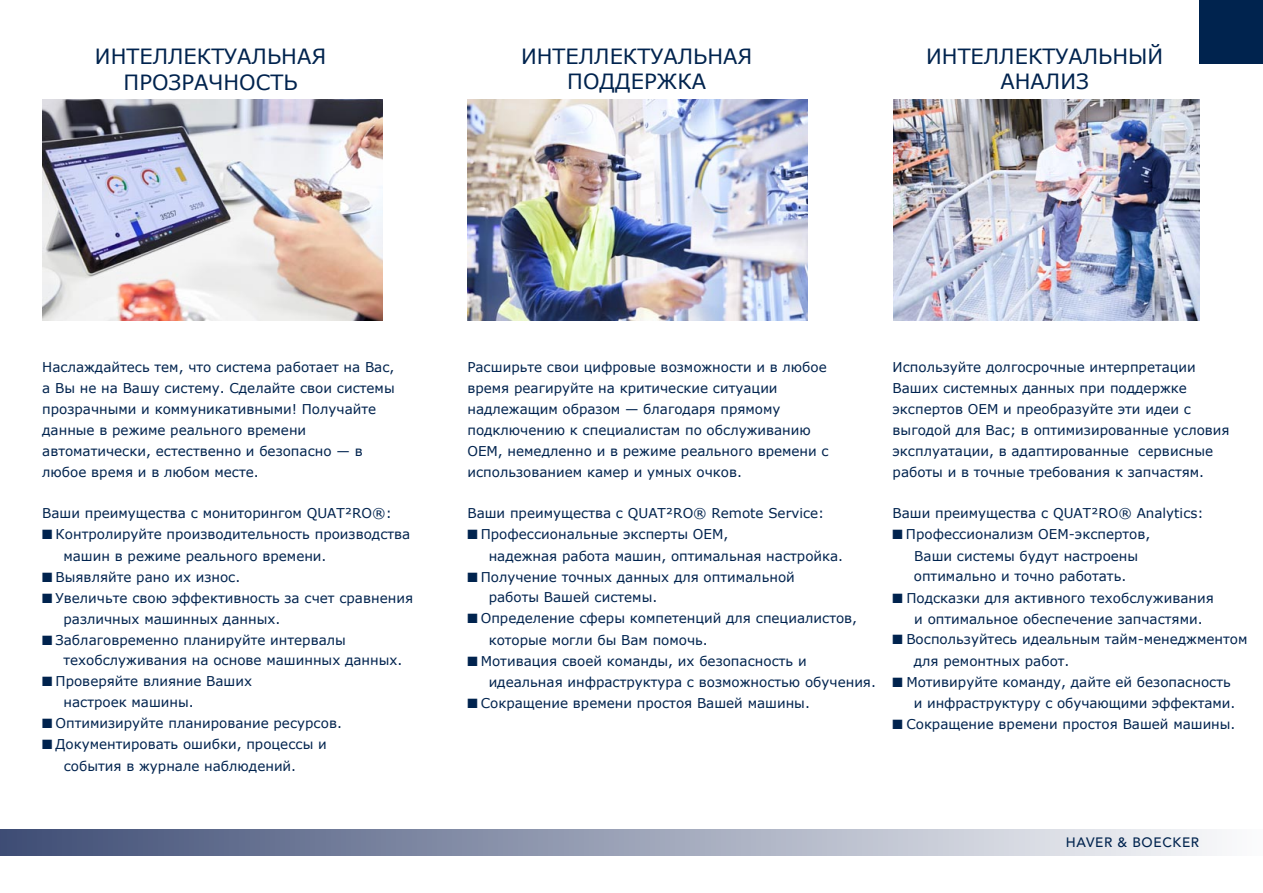
<style>
.page{position:relative;width:1263px;height:893px;background:#fff}
.page>*{position:absolute;margin:0;border:0;box-sizing:border-box;transform-origin:0 0}
.t1{font:21px/25.2px "Verdana";color:#00234e;text-align:center}
.t2{font:13.5px/21px "Verdana";color:#00234e}
.t3{font:500 13.5px "Avenir LT Std";letter-spacing:.05em;color:#00234e}
</style>
<div class="page">
<div style="left:1199px;top:0;width:64px;height:64px;background:#00234e"></div>
<div style="left:0;top:829px;width:1263px;height:27px;background:linear-gradient(to right,#3e4d75,#fcfcfd)"></div>
<img style="left:43px;top:99px;width:340px;height:221px">
<img style="left:468px;top:99px;width:340px;height:221px">
<img style="left:893px;top:99px;width:306px;height:221px">
<p class="t1" style="left:95px;top:44px;width:233px">ИНТЕЛЛЕКТУАЛЬНАЯ<br>ПРОЗРАЧНОСТЬ</p>
<p class="t1" style="left:521px;top:43px;width:233px">ИНТЕЛЛЕКТУАЛЬНАЯ<br>ПОДДЕРЖКА</p>
<p class="t1" style="left:926px;top:43px;width:239px">ИНТЕЛЛЕКТУАЛЬНЫЙ<br>АНАЛИЗ</p>
<p class="t2" style="left:42px;top:356px;width:354px">Наслаждайтесь тем, что система работает на Вас, а Вы не на Вашу систему. Сделайте свои системы прозрачными и коммуникативными! Получайте данные в режиме реального времени автоматически, естественно и безопасно — в любое время и в любом месте.</p>
<p class="t2" style="left:42px;top:502px;width:351px">Ваши преимущества с мониторингом QUAT²RO®:</p>
<p class="t2" style="left:42px;top:523px;width:370px">■ Контролируйте производительность производства</p>
<p class="t2" style="left:63px;top:545px;width:265px">машин в режиме реального времени.</p>
<p class="t2" style="left:42px;top:566px;width:200px">■ Выявляйте рано их износ.</p>
<p class="t2" style="left:42px;top:587px;width:372px">■ Увеличьте свою эффективность за счет сравнения</p>
<p class="t2" style="left:63px;top:608px;width:218px">различных машинных данных.</p>
<p class="t2" style="left:42px;top:629px;width:305px">■ Заблаговременно планируйте интервалы</p>
<p class="t2" style="left:63px;top:650px;width:340px">техобслуживания на основе машинных данных.</p>
<p class="t2" style="left:42px;top:671px;width:211px">■ Проверяйте влияние Ваших</p>
<p class="t2" style="left:63px;top:692px;width:132px">настроек машины.</p>
<p class="t2" style="left:42px;top:713px;width:301px">■ Оптимизируйте планирование ресурсов.</p>
<p class="t2" style="left:64px;top:733px;width:265px;line-height:21.9px;text-indent:-22px">■ Документировать ошибки, процессы и события в журнале наблюдений.</p>
<p class="t2" style="left:467px;top:356px;width:363px">Расширьте свои цифровые возможности и в любое время реагируйте на критические ситуации надлежащим образом — благодаря прямому подключению к специалистам по обслуживанию OEM, немедленно и в режиме реального времени с использованием камер и умных очков.</p>
<p class="t2" style="left:467px;top:502px;width:358px">Ваши преимущества с QUAT²RO® Remote Service:</p>
<p class="t2" style="left:467px;top:523px;width:262px">■ Профессиональные эксперты OEM,</p>
<p class="t2" style="left:489px;top:545px;width:356px">надежная работа машин, оптимальная настройка.</p>
<p class="t2" style="left:467px;top:566px;width:329px">■ Получение точных данных для оптимальной</p>
<p class="t2" style="left:489px;top:587px;width:170px">работы Вашей системы.</p>
<p class="t2" style="left:467px;top:608px;width:391px">■ Определение сферы компетенций для специалистов,</p>
<p class="t2" style="left:489px;top:629px;width:221px">которые могли бы Вам помочь.</p>
<p class="t2" style="left:467px;top:650px;width:341px">■ Мотивация своей команды, их безопасность и</p>
<p class="t2" style="left:489px;top:671px;width:389px">идеальная инфраструктура с возможностью обучения.</p>
<p class="t2" style="left:467px;top:692px;width:344px">■ Сокращение времени простоя Вашей машины.</p>
<p class="t2" style="left:892px;top:356px;width:339px">Используйте долгосрочные интерпретации Ваших системных данных при поддержке экспертов OEM и преобразуйте эти идеи с выгодой для Вас; в оптимизированные условия эксплуатации, в адаптированные сервисные работы и в точные требования к запчастям.</p>
<p class="t2" style="left:892px;top:502px;width:312px">Ваши преимущества с QUAT²RO® Analytics:</p>
<p class="t2" style="left:914px;top:523px;width:238px;line-height:22.4px;text-indent:-22px">■ Профессионализм OEM-экспертов,<br>Ваши системы будут настроены</p>
<p class="t2" style="left:914px;top:566px;width:214px">оптимально и точно работать.</p>
<p class="t2" style="left:914px;top:587px;width:301px;line-height:21.8px;text-indent:-22px">■ Подсказки для активного техобслуживания и оптимальное обеспечение запчастями.</p>
<p class="t2" style="left:892px;top:628px;width:356px">■ Воспользуйтесь идеальным тайм-менеджментом</p>
<p class="t2" style="left:914px;top:650px;width:157px">для ремонтных работ.</p>
<p class="t2" style="left:892px;top:671px;width:340px">■ Мотивируйте команду, дайте ей безопасность</p>
<p class="t2" style="left:914px;top:693px;width:323px">и инфраструктуру с обучающими эффектами.</p>
<p class="t2" style="left:892px;top:714px;width:344px">■ Сокращение времени простоя Вашей машины.</p>
<p class="t3" style="left:1066px;top:835px;width:135px">HAVER &amp; BOECKER</p>
</div>
